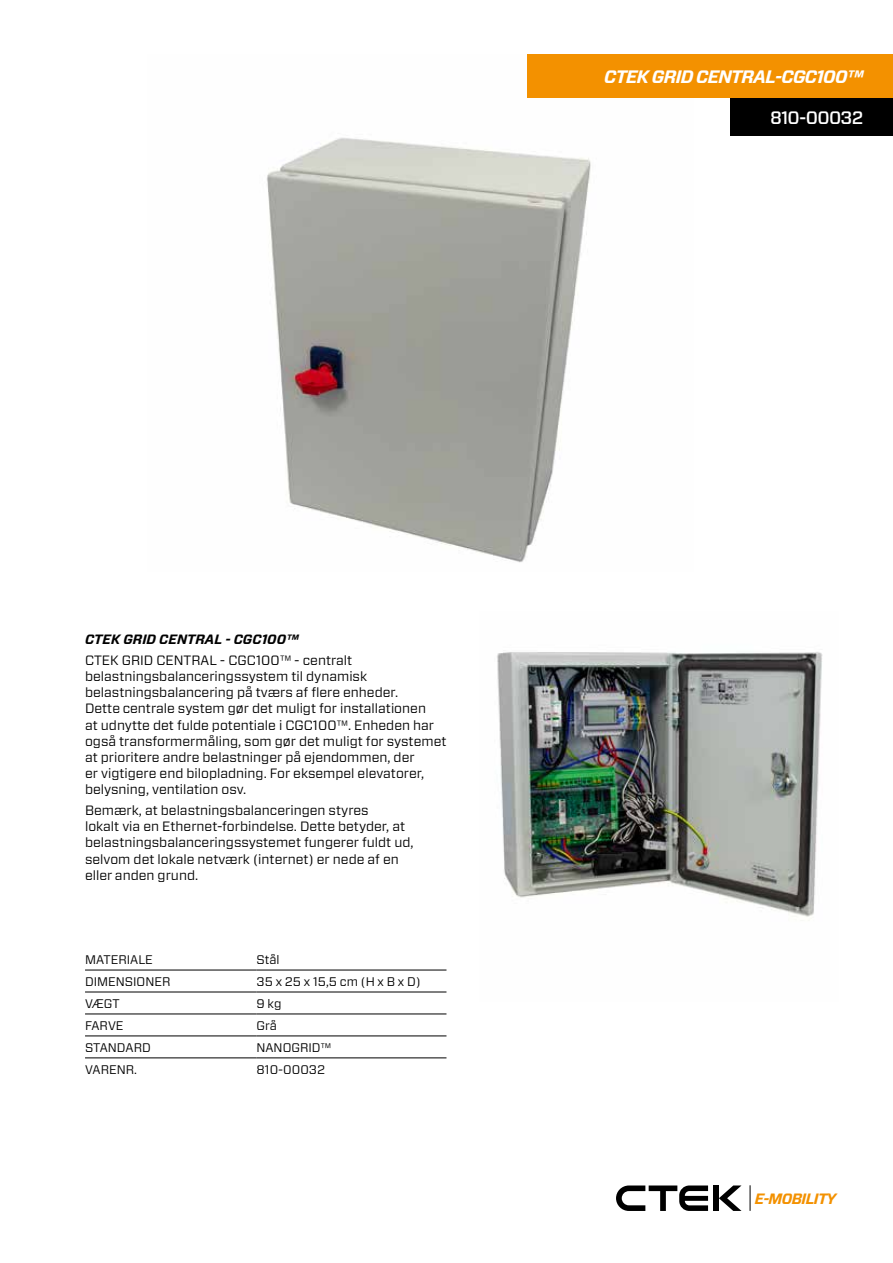
<style>
.page{position:relative;width:893px;height:1263px;background:#fff}
.page>*{position:absolute;margin:0;border:0;box-sizing:border-box;transform-origin:0 0}
.t1{font:italic 700 18px "Forza";letter-spacing:-.04em;color:#fff}
.t2{font:500 18px "Forza";letter-spacing:-.04em;color:#fff}
.t3{font:italic 700 15px "Forza";letter-spacing:-.04em;color:#f39100}
.t4{font:13.5px/16.2px "Forza";color:#000}
.t5{font:italic 700 13.5px "Forza";color:#000}
.t6{font:12.45px "Forza";color:#000}
</style>
<div class="page">
<img style="left:267px;top:97px;width:426px;height:466px">
<div style="left:713px;top:1185px;width:6px;height:26px;background:#000"></div>
<svg style="left:719px;top:1185px;width:22px;height:26px"></svg>
<svg style="left:616px;top:1185px;width:92px;height:26px"></svg>
<svg style="left:750px;top:1185px;width:1px;height:26px"></svg>
<div style="left:731px;top:97px;width:162px;height:39px;background:#000"></div>
<img style="left:497px;top:652px;width:326px;height:269px">
<div style="left:527px;top:54px;width:366px;height:43px;background:#f39100"></div>
<hr style="left:85px;top:1035px;width:172px;height:1px;background:#000">
<hr style="left:257px;top:1035px;width:189px;height:1px;background:#000">
<hr style="left:85px;top:1057px;width:172px;height:1px;background:#000">
<hr style="left:257px;top:1057px;width:189px;height:1px;background:#000">
<hr style="left:85px;top:992px;width:172px;height:1px;background:#000">
<hr style="left:257px;top:992px;width:189px;height:1px;background:#000">
<hr style="left:85px;top:1013px;width:172px;height:1px;background:#000">
<hr style="left:257px;top:1013px;width:189px;height:1px;background:#000">
<hr style="left:85px;top:970px;width:172px;height:1px;background:#000">
<hr style="left:257px;top:970px;width:189px;height:1px;background:#000">
<h1 class="t1" style="left:604px;top:64px;width:260px">CTEK GRID CENTRAL-CGC100™</h1>
<h1 class="t2" style="left:770px;top:106px;width:94px">810-00032</h1>
<p class="t5" style="left:85px;top:630px;width:215px">CTEK GRID CENTRAL - CGC100™</p>
<p class="t4" style="left:85px;top:652px;width:363px">CTEK GRID CENTRAL - CGC100™ - centralt belastningsbalanceringssystem til dynamisk belastningsbalancering på tværs af flere enheder.<br>Dette centrale system gør det muligt for installationen<br>at udnytte det fulde potentiale i CGC100™. Enheden har også transformermåling, som gør det muligt for systemet at prioritere andre belastninger på ejendommen, der<br>er vigtigere end bilopladning. For eksempel elevatorer, belysning, ventilation osv.</p>
<p class="t4" style="left:85px;top:802px;width:330px">Bemærk, at belastningsbalanceringen styres<br>lokalt via en Ethernet-forbindelse. Dette betyder, at belastningsbalanceringssystemet fungerer fuldt ud, selvom det lokale netværk (internet) er nede af en eller anden grund.</p>
<p class="t6" style="left:85px;top:951px;width:69px">MATERIALE</p>
<p class="t6" style="left:257px;top:951px;width:25px">Stål</p>
<p class="t6" style="left:85px;top:973px;width:87px">DIMENSIONER</p>
<p class="t6" style="left:257px;top:973px;width:166px">35 x 25 x 15,5 cm (H x B x D)</p>
<p class="t6" style="left:85px;top:995px;width:36px">VÆGT</p>
<p class="t6" style="left:257px;top:995px;width:26px">9 kg</p>
<p class="t6" style="left:85px;top:1017px;width:40px">FARVE</p>
<p class="t6" style="left:257px;top:1017px;width:22px">Grå</p>
<p class="t6" style="left:85px;top:1039px;width:67px">STANDARD</p>
<p class="t6" style="left:257px;top:1039px;width:76px">NANOGRID™</p>
<p class="t6" style="left:85px;top:1061px;width:54px">VARENR.</p>
<p class="t6" style="left:257px;top:1061px;width:70px">810-00032</p>
<p class="t3" style="left:755px;top:1188px;width:83px">E-MOBILITY</p>
</div>
